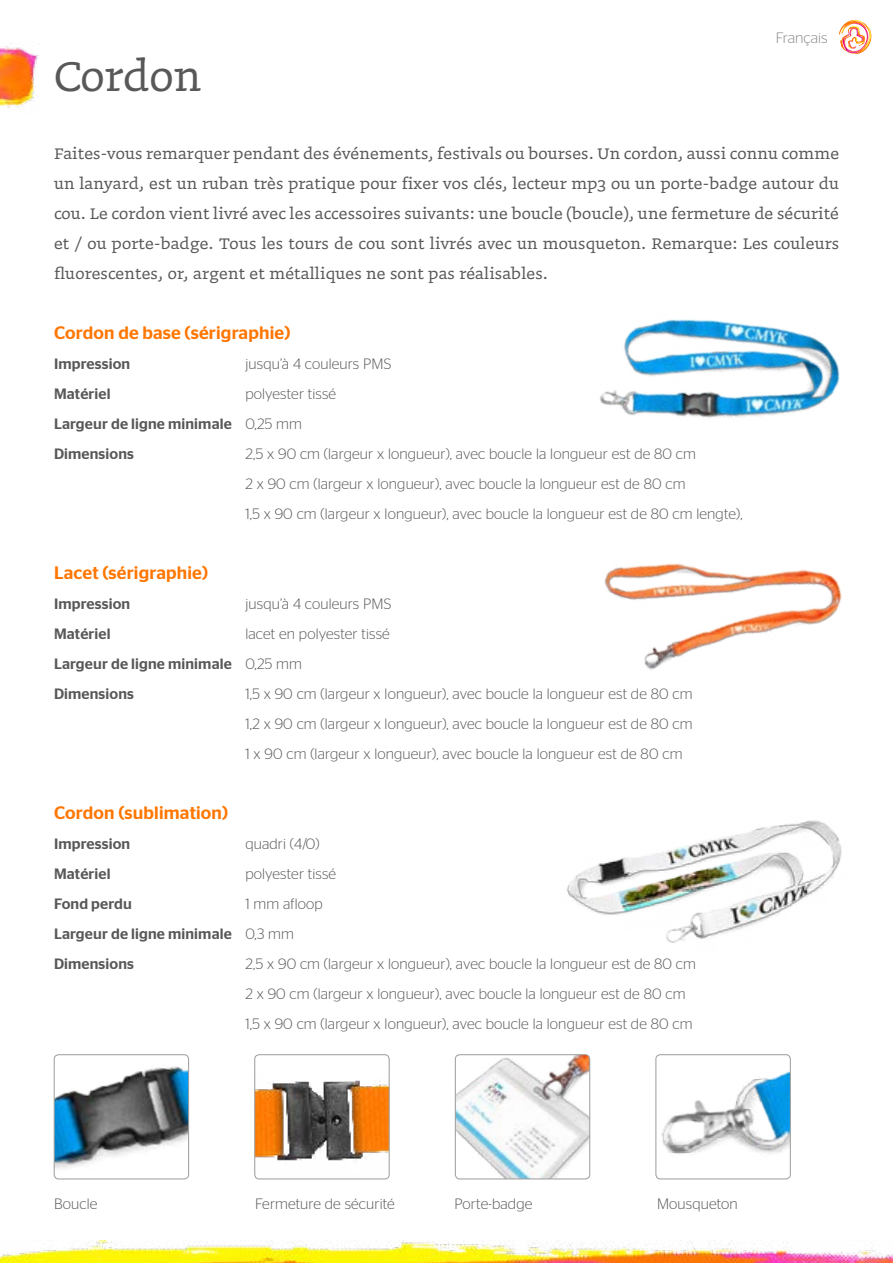
<style>
.page{position:relative;width:893px;height:1263px;background:#fff}
.page>*{position:absolute;margin:0;border:0;box-sizing:border-box;transform-origin:0 0}
.t1{font:48.75px "Doko";color:#585858}
.t2{font:18px/30px "Doko";letter-spacing:.01em;color:#585858;text-align:justify}
.t3{font:500 18px "Stag Sans";letter-spacing:.01em;color:#ff7600}
.t4{font:300 15px/30px "Stag Sans";letter-spacing:.01em;color:#585858}
.t5{font:500 15px/30px "Stag Sans";letter-spacing:.01em;color:#585858}
.t6{font:300 15px "Stag Sans";color:#888}
.s1{font-weight:300}
</style>
<div class="page">
<img style="left:0;top:1240px;width:893px;height:23px">
<img style="left:0;top:46px;width:39px;height:62px">
<svg style="left:839px;top:20px;width:33px;height:34px"></svg>
<img style="left:600px;top:319px;width:240px;height:99px">
<img style="left:604px;top:563px;width:238px;height:107px">
<img style="left:567px;top:820px;width:275px;height:123px">
<img style="left:54px;top:1066px;width:135px;height:113px">
<div style="left:54px;top:1054px;width:135px;height:125px;border:1px solid #9b9b9a;border-radius:4px"></div>
<img style="left:255px;top:1055px;width:134px;height:124px">
<div style="left:255px;top:1054px;width:134px;height:125px;border:1px solid #9b9b9a;border-radius:4px"></div>
<img style="left:455px;top:1056px;width:135px;height:123px">
<div style="left:455px;top:1054px;width:135px;height:125px;border:1px solid #9b9b9a;border-radius:4px"></div>
<img style="left:656px;top:1055px;width:134px;height:124px">
<div style="left:656px;top:1054px;width:134px;height:125px;border:1px solid #9b9b9a;border-radius:4px"></div>
<h1 class="t1" style="left:54px;top:47px;width:149px">Cordon</h1>
<p class="t6" style="left:776px;top:30px;width:53px">Français</p>
<p class="t2" style="left:54px;top:138px;width:786px">Faites-vous remarquer pendant des événements, festivals ou bourses. Un cordon, aussi connu comme un lanyard, est un ruban très pratique pour fixer vos clés, lecteur mp3 ou un porte-badge autour du cou. Le cordon vient livré avec les accessoires suivants: une boucle (boucle), une fermeture de sécurité et / ou porte-badge. Tous les tours de cou sont livrés avec un mousqueton. Remarque: Les couleurs fluorescentes, or, argent et métalliques ne sont pas réalisables.</p>
<p class="t3" style="left:54px;top:322px;width:238px">Cordon de base (sérigraphie)</p>
<p class="t5" style="left:54px;top:349px;width:78px">Impression</p>
<p class="t4" style="left:245px;top:349px;width:147px">jusqu’à 4 couleurs PMS</p>
<p class="t5" style="left:54px;top:379px;width:58px">Matériel</p>
<p class="t5" style="left:54px;top:379px;width:284px;text-indent:191px"><span class="s1">polyester tissé<br></span>Largeur de ligne minimale <span class="s1">0,25 mm<br></span>Dimensions</p>
<p class="t4" style="left:245px;top:439px;width:499px">2,5 x 90 cm (largeur x longueur), avec boucle la longueur est de 80 cm<br>2 x 90 cm (largeur x longueur), avec boucle la longueur est de 80 cm<br>1,5 x 90 cm (largeur x longueur), avec boucle la longueur est de 80 cm lengte),</p>
<p class="t3" style="left:54px;top:562px;width:156px">Lacet (sérigraphie)</p>
<p class="t5" style="left:54px;top:589px;width:78px">Impression</p>
<p class="t4" style="left:245px;top:589px;width:147px">jusqu’à 4 couleurs PMS</p>
<p class="t5" style="left:54px;top:619px;width:58px">Matériel</p>
<p class="t5" style="left:54px;top:619px;width:337px;text-indent:191px"><span class="s1">lacet en polyester tissé<br></span>Largeur de ligne minimale <span class="s1">0,25 mm<br></span>Dimensions</p>
<p class="t4" style="left:245px;top:679px;width:449px;text-align:justify">1,5 x 90 cm (largeur x longueur), avec boucle la longueur est de 80 cm 1,2 x 90 cm (largeur x longueur), avec boucle la longueur est de 80 cm 1 x 90 cm (largeur x longueur), avec boucle la longueur est de 80 cm</p>
<p class="t3" style="left:54px;top:802px;width:176px">Cordon (sublimation)</p>
<p class="t5" style="left:54px;top:829px;width:78px">Impression</p>
<p class="t4" style="left:245px;top:829px;width:76px">quadri (4/0)</p>
<p class="t5" style="left:54px;top:859px;width:58px">Matériel</p>
<p class="t4" style="left:245px;top:859px;width:92px">polyester tissé</p>
<p class="t5" style="left:54px;top:889px;width:80px">Fond perdu</p>
<p class="t5" style="left:54px;top:889px;width:270px;text-indent:191px"><span class="s1">1 mm afloop<br></span>Largeur de ligne minimale <span class="s1">0,3 mm<br></span>Dimensions</p>
<p class="t4" style="left:245px;top:949px;width:452px">2,5 x 90 cm (largeur x longueur), avec boucle la longueur est de 80 cm<br>2 x 90 cm (largeur x longueur), avec boucle la longueur est de 80 cm<br>1,5 x 90 cm (largeur x longueur), avec boucle la longueur est de 80 cm</p>
<p class="t4" style="left:54px;top:1189px;width:45px">Boucle</p>
<p class="t4" style="left:255px;top:1189px;width:141px">Fermeture de sécurité</p>
<p class="t4" style="left:454px;top:1189px;width:79px">Porte-badge</p>
<p class="t4" style="left:657px;top:1189px;width:82px">Mousqueton</p>
</div>
